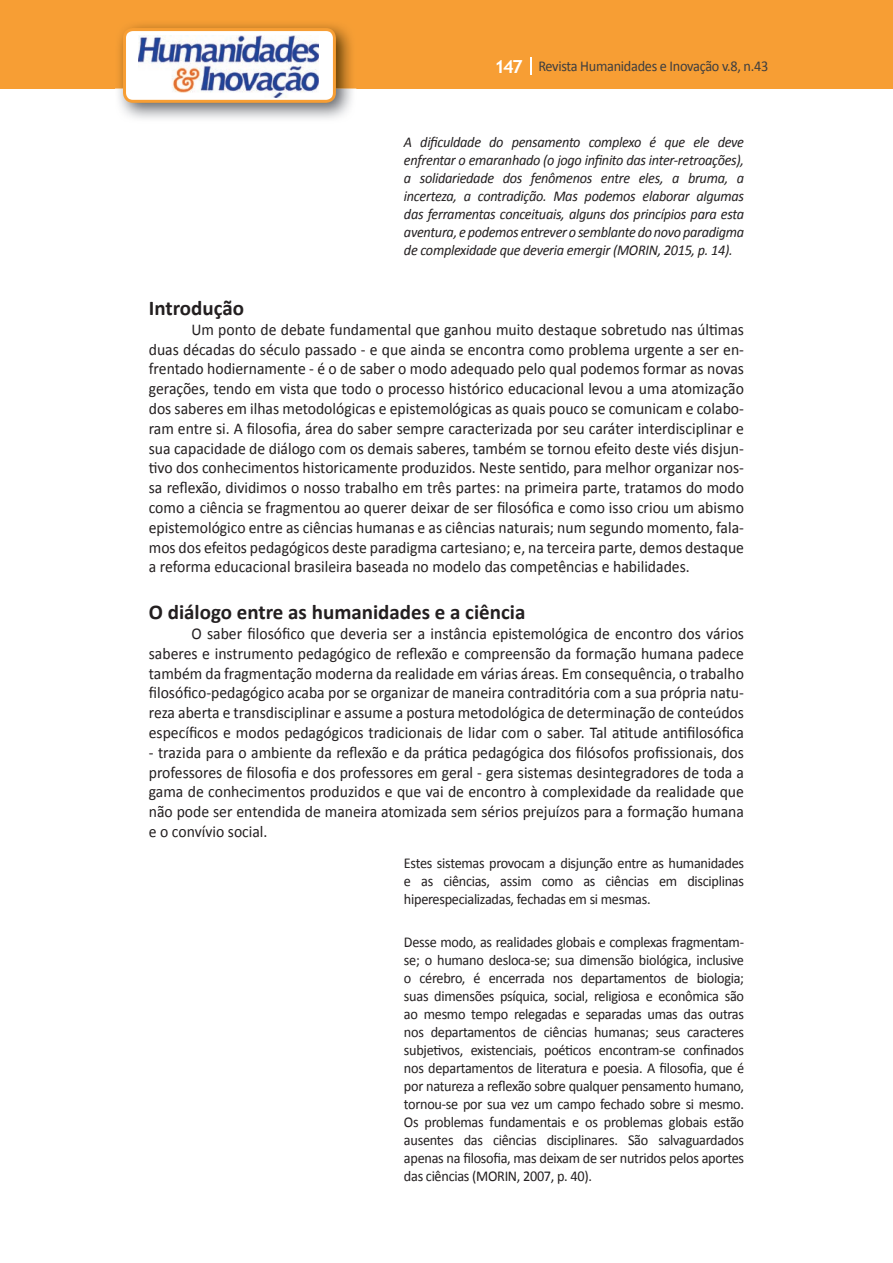
<style>
.page{position:relative;width:893px;height:1263px;background:#fff}
.page>*{position:absolute;margin:0;border:0;box-sizing:border-box;transform-origin:0 0}
.t1{font:700 21px "Calibri";color:#231f20}
.t2{font:16.5px/19.8px "Calibri";color:#231f20;text-align:justify;scale:.95 1}
.t3{font:15px/18px "Calibri";letter-spacing:-.02em;color:#231f20;text-align:justify;scale:.95 1}
.t4{font:italic 15px/18px "Calibri";letter-spacing:-.02em;color:#231f20;text-align:justify;scale:.95 1}
.t5{font:15px "Calibri";letter-spacing:-.02em;color:#3e3e3f;scale:.95 1}
.s1{font-family:"Trebuchet MS";font-weight:700;font-size:18px;color:#fff}
</style>
<div class="page">
<div style="left:0;top:0;width:893px;height:88px;background:#f79e34"></div>
<svg style="left:530px;top:57px;width:2px;height:18px"></svg>
<img style="left:115px;top:24px;width:241px;height:95px">
<svg style="left:123px;top:28px;width:213px;height:75px"></svg>
<p class="t5" style="left:495px;top:57px;width:290px"><span class="s1">147</span> Revista Humanidades e Inovação v.8, n.43</p>
<p class="t4" style="left:404px;top:133px;width:360px">A dificuldade do pensamento complexo é que ele deve enfrentar o emaranhado (o jogo infinito das inter-retroações), a solidariedade dos fenômenos entre eles, a bruma, a incerteza, a contradição. Mas podemos elaborar algumas das ferramentas conceituais, alguns dos princípios para esta aventura, e podemos entrever o semblante do novo paradigma de complexidade que deveria emergir (MORIN, 2015, p. 14).</p>
<p class="t1" style="left:149px;top:294px;width:97px">Introdução</p>
<p class="t2" style="left:149px;top:319px;width:628px;text-indent:43px">Um ponto de debate fundamental que ganhou muito destaque sobretudo nas últimas duas décadas do século passado - e que ainda se encontra como problema urgente a ser en&shy;frentado hodiernamente - é o de saber o modo adequado pelo qual podemos formar as novas gerações, tendo em vista que todo o processo histórico educacional levou a uma atomização dos saberes em ilhas metodológicas e epistemológicas as quais pouco se comunicam e colabo&shy;ram entre si. A filosofia, área do saber sempre caracterizada por seu caráter interdisciplinar e sua capacidade de diálogo com os demais saberes, também se tornou efeito deste viés disjun&shy;tivo dos conhecimentos historicamente produzidos. Neste sentido, para melhor organizar nos&shy;sa reflexão, dividimos o nosso trabalho em três partes: na primeira parte, tratamos do modo como a ciência se fragmentou ao querer deixar de ser filosófica e como isso criou um abismo epistemológico entre as ciências humanas e as ciências naturais; num segundo momento, fala&shy;mos dos efeitos pedagógicos deste paradigma cartesiano; e, na terceira parte, demos destaque a reforma educacional brasileira baseada no modelo das competências e habilidades.</p>
<p class="t1" style="left:149px;top:599px;width:378px">O diálogo entre as humanidades e a ciência</p>
<p class="t2" style="left:149px;top:624px;width:628px;text-indent:43px">O saber filosófico que deveria ser a instância epistemológica de encontro dos vários saberes e instrumento pedagógico de reflexão e compreensão da formação humana padece também da fragmentação moderna da realidade em várias áreas. Em consequência, o trabalho filosófico-pedagógico acaba por se organizar de maneira contraditória com a sua própria natu&shy;reza aberta e transdisciplinar e assume a postura metodológica de determinação de conteúdos específicos e modos pedagógicos tradicionais de lidar com o saber. Tal atitude antifilosófica</p>
<p class="t2" style="left:149px;top:742px;width:628px">- trazida para o ambiente da reflexão e da prática pedagógica dos filósofos profissionais, dos professores de filosofia e dos professores em geral - gera sistemas desintegradores de toda a gama de conhecimentos produzidos e que vai de encontro à complexidade da realidade que não pode ser entendida de maneira atomizada sem sérios prejuízos para a formação humana e o convívio social.</p>
<p class="t3" style="left:404px;top:854px;width:359px">Estes sistemas provocam a disjunção entre as humanidades e as ciências, assim como as ciências em disciplinas hiperespecializadas, fechadas em si mesmas.</p>
<p class="t3" style="left:404px;top:933px;width:360px">Desse modo, as realidades globais e complexas fragmentam&shy;se; o humano desloca-se; sua dimensão biológica, inclusive o cérebro, é encerrada nos departamentos de biologia; suas dimensões psíquica, social, religiosa e econômica são ao mesmo tempo relegadas e separadas umas das outras nos departamentos de ciências humanas; seus caracteres subjetivos, existenciais, poéticos encontram-se confinados nos departamentos de literatura e poesia. A filosofia, que é por natureza a reflexão sobre qualquer pensamento humano, tornou-se por sua vez um campo fechado sobre si mesmo.<br>Os problemas fundamentais e os problemas globais estão ausentes das ciências disciplinares. São salvaguardados apenas na filosofia, mas deixam de ser nutridos pelos aportes das ciências (MORIN, 2007, p. 40).</p>
</div>
